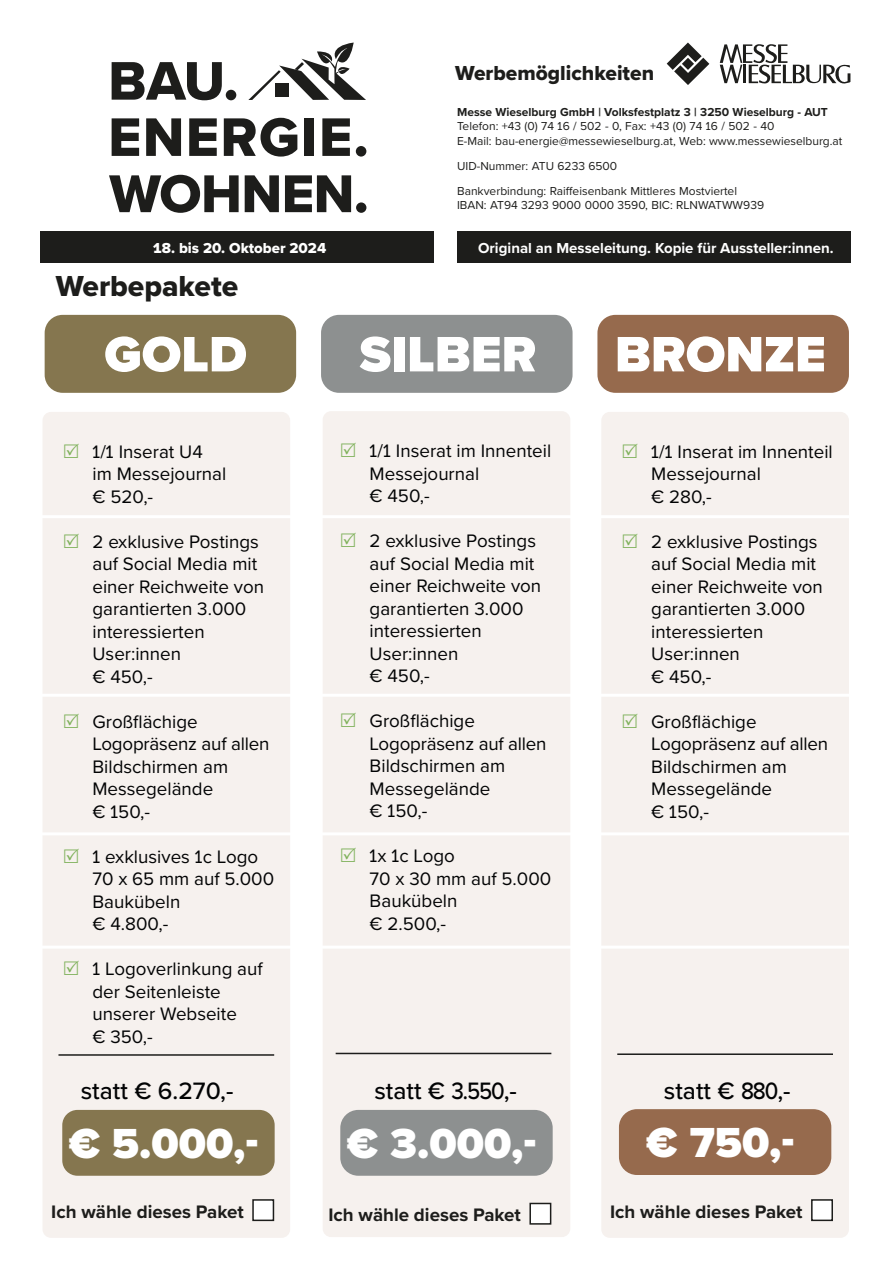
<style>
.page{position:relative;width:893px;height:1263px;background:#fff}
.page>*{position:absolute;margin:0;border:0;box-sizing:border-box;transform-origin:0 0}
.t1{font:56.25px/56.2px "Proxima Nova Extrabld";letter-spacing:.025em;color:#1d1d1b}
.t2{font:55.2px "Proxima Nova Extrabld";letter-spacing:-.01em;color:#1d1d1b}
.t3{font:900 51.6px "Proxima Nova";color:#fff}
.t4{font:900 43.5px "Proxima Nova";color:#fff}
.t5{font:30px "Proxima Nova Extrabld";color:#1d1d1b}
.t6{font:500 24.6px "Proxima Nova";color:#020304}
.t7{font:21px "Proxima Nova Extrabld";color:#1d1d1b}
.t8{font:18.75px/22.5px "Proxima Nova";color:#020304}
.t9{font:700 18.75px "Proxima Nova";color:#1d1d1b}
.t10{font:700 15px "Proxima Nova";color:#fff}
.t11{font:15px "Proxima Nova Extrabld";color:#fff}
.t12{font:12px/14.4px "Proxima Nova";color:#1d1d1b}
.t13{font:700 12px "Proxima Nova";color:#1d1d1b}
</style>
<div class="page">
<div style="left:43px;top:412px;width:247px;height:826px;background:#f6f1ee;border-radius:9px"></div>
<div style="left:323px;top:411px;width:247px;height:826px;background:#f6f1ee;border-radius:9px"></div>
<div style="left:601px;top:412px;width:248px;height:826px;background:#f6f1ee;border-radius:9px"></div>
<svg style="left:248px;top:43px;width:118px;height:57px"></svg>
<div style="left:45px;top:315px;width:251px;height:78px;background:#85764f;border-radius:18px"></div>
<div style="left:321px;top:315px;width:252px;height:78px;background:#8d9090;border-radius:18px"></div>
<div style="left:597px;top:315px;width:252px;height:78px;background:#966a4d;border-radius:18px"></div>
<div style="left:62px;top:1110px;width:213px;height:66px;background:#85764f;border-radius:15px"></div>
<div style="left:340px;top:1110px;width:213px;height:66px;background:#8d9090;border-radius:18px"></div>
<div style="left:619px;top:1109px;width:212px;height:66px;background:#966a4d;border-radius:18px"></div>
<hr style="left:58px;top:1054px;width:216px;height:2px;background:#1d1d1b">
<hr style="left:336px;top:1053px;width:215px;height:1px;background:#1d1d1b">
<hr style="left:617px;top:1053px;width:216px;height:2px;background:#1d1d1b">
<div style="left:252px;top:1199px;width:22px;height:22px;background:#fff;border:2px solid #1d1d1b"></div>
<div style="left:529px;top:1203px;width:22px;height:21px;background:#fff;border:2px solid #1d1d1b"></div>
<div style="left:811px;top:1199px;width:22px;height:22px;background:#fff;border:2px solid #1d1d1b"></div>
<div style="left:457px;top:231px;width:393px;height:32px;background:#1d1d1b"></div>
<svg style="left:667px;top:43px;width:42px;height:42px"></svg>
<svg style="left:720px;top:44px;width:130px;height:40px"></svg>
<div style="left:41px;top:231px;width:393px;height:32px;background:#1d1d1b"></div>
<hr style="left:0;top:515px;width:893px;height:3px;background:#fff">
<hr style="left:0;top:694px;width:893px;height:3px;background:#fff">
<hr style="left:0;top:832px;width:893px;height:3px;background:#fff">
<hr style="left:0;top:946px;width:869px;height:3px;background:#fff">
<h1 class="t1" style="left:108px;top:52px;width:262px">BAU.<br>ENERGIE.</h1>
<h2 class="t2" style="left:109px;top:153px;width:261px">WOHNEN.</h2>
<p class="t11" style="left:152px;top:236px;width:175px">18. bis 20. Oktober 2024</p>
<p class="t7" style="left:455px;top:58px;width:200px">Werbemöglichkeiten</p>
<p class="t13" style="left:457px;top:103px;width:372px">Messe Wieselburg GmbH | Volksfestplatz 3 | 3250 Wieselburg - AUT</p>
<p class="t12" style="left:457px;top:118px;width:387px">Telefon: +43 (0) 74 16 / 502 - 0, Fax: +43 (0) 74 16 / 502 - 40<br>E-Mail: bau-energie@messewieselburg.at, Web: www.messewieselburg.at</p>
<p class="t12" style="left:457px;top:153px;width:281px;line-height:25.2px">UID-Nummer: ATU 6233 6500<br>Bankverbindung: Raiffeisenbank Mittleres Mostviertel</p>
<p class="t12" style="left:457px;top:198px;width:308px">IBAN: AT94 3293 9000 0000 3590, BIC: RLNWATWW939</p>
<p class="t10" style="left:478px;top:236px;width:357px">Original an Messeleitung. Kopie für Aussteller:innen.</p>
<h3 class="t5" style="left:56px;top:263px;width:184px">Werbepakete</h3>
<h3 class="t3" style="left:104px;top:316px;width:144px">GOLD</h3>
<h3 class="t3" style="left:359px;top:316px;width:178px">SILBER</h3>
<h3 class="t3" style="left:615px;top:316px;width:212px">BRONZE</h3>
<p class="t8" style="left:92px;top:439px;width:135px">1/1 Inserat U4 im Messejournal € 520,-</p>
<p class="t8" style="left:92px;top:529px;width:173px">2 exklusive Postings auf Social Media mit einer Reichweite von garantierten 3.000 interessierten<br>User:innen<br>€ 450,-</p>
<p class="t8" style="left:92px;top:709px;width:178px">Großflächige<br>Logopräsenz auf allen<br>Bildschirmen am<br>Messegelände<br>€ 150,-</p>
<p class="t8" style="left:92px;top:844px;width:183px">1 exklusives 1c Logo<br>70 x 65 mm auf 5.000<br>Baukübeln<br>€ 4.800,-</p>
<p class="t8" style="left:92px;top:957px;width:172px">1 Logoverlinkung auf der Seitenleiste unserer Webseite<br>€ 350,-</p>
<h3 class="t6" style="left:81px;top:1072px;width:154px">statt € 6.270,-</h3>
<p class="t8" style="left:370px;top:439px;width:183px">1/1 Inserat im Innenteil<br>Messejournal<br>€ 450,-</p>
<p class="t8" style="left:370px;top:529px;width:173px">2 exklusive Postings auf Social Media mit einer Reichweite von garantierten 3.000 interessierten<br>User:innen<br>€ 450,-</p>
<p class="t8" style="left:370px;top:709px;width:178px">Großflächige<br>Logopräsenz auf allen<br>Bildschirmen am<br>Messegelände<br>€ 150,-</p>
<p class="t8" style="left:370px;top:844px;width:183px">1x 1c Logo<br>70 x 30 mm auf 5.000<br>Baukübeln<br>€ 2.500,-</p>
<p class="t8" style="left:651px;top:439px;width:183px">1/1 Inserat im Innenteil<br>Messejournal<br>€ 280,-</p>
<p class="t8" style="left:651px;top:529px;width:173px">2 exklusive Postings auf Social Media mit einer Reichweite von garantierten 3.000 interessierten<br>User:innen<br>€ 450,-</p>
<p class="t8" style="left:651px;top:709px;width:178px">Großflächige<br>Logopräsenz auf allen<br>Bildschirmen am<br>Messegelände<br>€ 150,-</p>
<h3 class="t6" style="left:374px;top:1072px;width:144px">statt € 3.550,-</h3>
<h3 class="t6" style="left:664px;top:1072px;width:128px">statt € 880,-</h3>
<h3 class="t4" style="left:69px;top:1111px;width:191px">€ 5.000,-</h3>
<h3 class="t4" style="left:347px;top:1111px;width:191px">€ 3.000,-</h3>
<h3 class="t4" style="left:646px;top:1110px;width:150px">€ 750,-</h3>
<p class="t9" style="left:51px;top:1197px;width:194px">Ich wähle dieses Paket</p>
<p class="t9" style="left:328px;top:1201px;width:194px">Ich wähle dieses Paket</p>
<p class="t9" style="left:610px;top:1197px;width:194px">Ich wähle dieses Paket</p>
</div>
